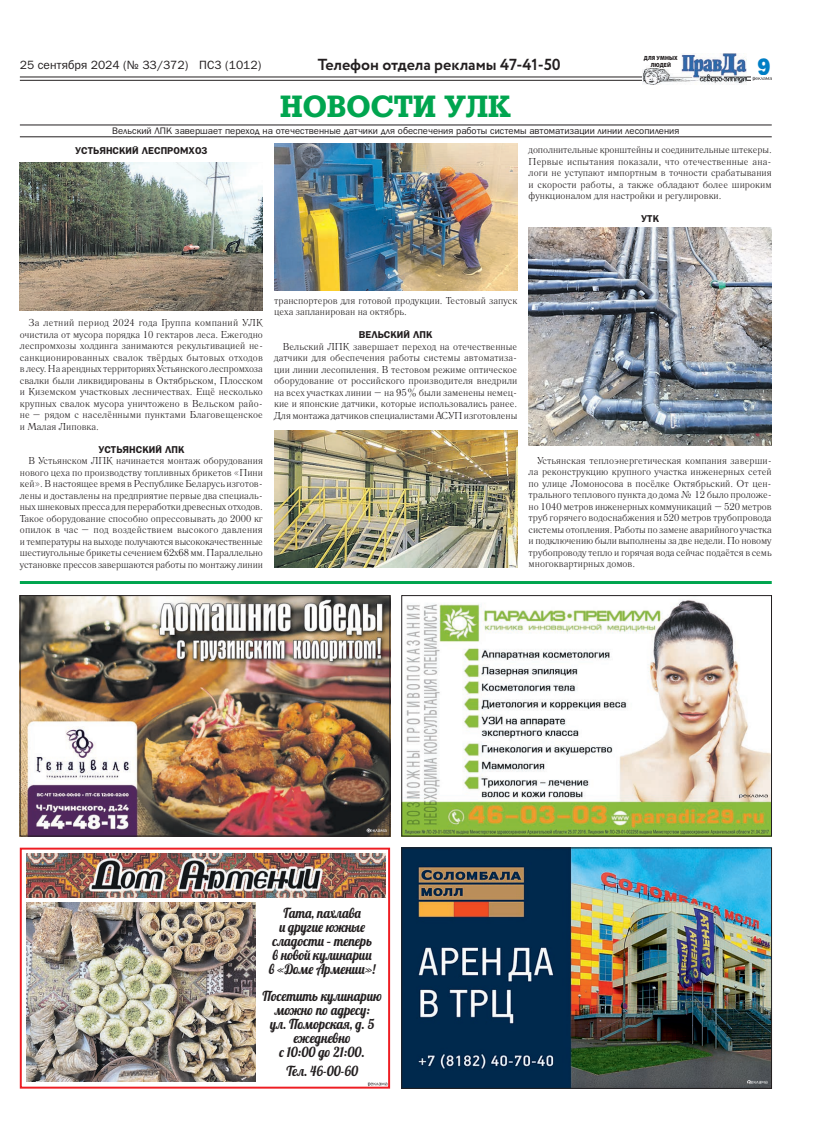
<style>
.page{position:relative;width:820px;height:1134px;background:#fff}
.page>*{position:absolute;margin:0;border:0;box-sizing:border-box;transform-origin:0 0}
.t1{font:700 30px "Rodeo C";color:#00a54f}
.t2{font:24px "Bloknot Heavy C";color:#007ec5;scale:.9 1}
.t3{font:700 16px "Circe";color:#231f20}
.t4{font:13.8px/13.8px "Lobster";color:#231f20;text-align:center;scale:.93 1}
.t5{font:12px "Bloknot C";color:#231f20}
.t6{font:10px/11.5px "Literaturnaya C";color:#231f20;text-align:justify}
.t7{font:700 10px "Bloknot C";color:#231f20}
.t8{font:9.5px "Bloknot C";color:#231f20}
.t9{font:900 6px "Myriad Pro";letter-spacing:.02em;color:#231f20;scale:.93 1}
</style>
<div class="page">
<hr style="left:20px;top:77px;width:751px;height:1px;background:#231f20">
<hr style="left:20px;top:80px;width:751px;height:1px;background:#231f20">
<img style="left:642px;top:54px;width:103px;height:30px">
<svg style="left:642px;top:54px;width:38px;height:27px"></svg>
<hr style="left:20px;top:581px;width:751px;height:3px;background:#00a54f">
<img style="left:403px;top:850px;width:366px;height:237px">
<div style="left:401px;top:848px;width:370px;height:241px;border:1px solid #231f20"></div>
<svg style="left:746px;top:1080px;width:21px;height:4px"></svg>
<hr style="left:20px;top:125px;width:751px;height:1px;background:#231f20">
<hr style="left:20px;top:137px;width:751px;height:1px;background:#231f20">
<svg style="left:751px;top:76px;width:20px;height:5px"></svg>
<img style="left:22px;top:597px;width:366px;height:237px">
<div style="left:20px;top:595px;width:370px;height:241px;border:1px solid #231f20"></div>
<svg style="left:366px;top:828px;width:20px;height:5px"></svg>
<div style="left:20px;top:848px;width:370px;height:241px;border:2px solid #ee1d23"></div>
<img style="left:27px;top:853px;width:358px;height:44px">
<img style="left:27px;top:902px;width:228px;height:179px">
<svg style="left:367px;top:1082px;width:20px;height:4px"></svg>
<img style="left:403px;top:600px;width:366px;height:234px">
<div style="left:401px;top:595px;width:370px;height:241px;border:1px solid #231f20"></div>
<svg style="left:737px;top:794px;width:30px;height:4px"></svg>
<img style="left:274px;top:143px;width:243px;height:148px">
<img style="left:20px;top:163px;width:243px;height:147px">
<img style="left:274px;top:430px;width:243px;height:137px">
<img style="left:528px;top:227px;width:243px;height:219px">
<p class="t9" style="left:643px;top:54px;width:38px">ДЛЯ УМНЫХ</p>
<p class="t5" style="left:20px;top:58px;width:243px">25 сентября 2024 (№ 33/372) ПСЗ (1012)</p>
<h2 class="t2" style="left:757px;top:53px;width:16px">9</h2>
<h3 class="t3" style="left:318px;top:54px;width:244px">Телефон отдела рекламы 47-41-50</h3>
<p class="t9" style="left:650px;top:61px;width:23px">ЛЮДЕЙ</p>
<h1 class="t1" style="left:280px;top:88px;width:232px">НОВОСТИ УЛК</h1>
<p class="t8" style="left:112px;top:125px;width:568px">Вельский ЛПК завершает переход на отечественные датчики для обеспечения работы системы автоматизации линии лесопиления</p>
<p class="t7" style="left:75px;top:144px;width:134px">УСТЬЯНСКИЙ ЛЕСПРОМХОЗ</p>
<p class="t6" style="left:528px;top:144px;width:244px">дополнительные кронштейны и соединительные штекеры.<br>Первые испытания показали, что отечественные ана&shy;логи не уступают импортным в точности срабатывания и скорости работы, а также обладают более широким функционалом для настройки и регулировки.</p>
<p class="t7" style="left:641px;top:213px;width:19px">УТК</p>
<p class="t6" style="left:20px;top:317px;width:245px;text-indent:9px">За летний период 2024 года Группа компаний УЛК очистила от мусора порядка 10 гектаров леса. Ежегодно леспромхозы холдинга занимаются рекультивацией не&shy;санкционированных свалок твёрдых бытовых отходов в лесу. На арендных территориях Устьянского леспромхоза свалки были ликвидированы в Октябрьском, Плосском и Киземском участковых лесничествах. Ещё несколько крупных свалок мусора уничтожено в Вельском райо&shy;не – рядом с населёнными пунктами Благовещенское и Малая Липовка.</p>
<p class="t7" style="left:98px;top:443px;width:88px">УСТЬЯНСКИЙ ЛПК</p>
<p class="t6" style="left:20px;top:455px;width:244px;text-indent:9px">В Устьянском ЛПК начинается монтаж оборудования нового цеха по производству топливных брикетов «Пини кей». В настоящее время в Республике Беларусь изготов&shy;лены и доставлены на предприятие первые два специаль&shy;ных шнековых пресса для переработки древесных отходов.<br>Такое оборудование способно опрессовывать до 2000 кг опилок в час – под воздействием высокого давления и температуры на выходе получаются высококачественные шестиугольные брикеты сечением 62х68мм. Параллельно установке прессов завершаются работы по монтажу линии</p>
<p class="t6" style="left:274px;top:295px;width:244px">транспортеров для готовой продукции. Тестовый запуск цеха запланирован на октябрь.</p>
<p class="t7" style="left:359px;top:329px;width:75px">ВЕЛЬСКИЙ ЛПК</p>
<p class="t6" style="left:274px;top:341px;width:244px;text-indent:9px">Вельский ЛПК завершает переход на отечественные датчики для обеспечения работы системы автоматиза&shy;ции линии лесопиления. В тестовом режиме оптическое оборудование от российского производителя внедрили на всех участках линии – на 95% были заменены немец&shy;кие и японские датчики, которые использовались ранее.<br>Для монтажа датчиков специалистами АСУП изготовлены</p>
<p class="t6" style="left:528px;top:455px;width:244px;text-indent:8px">Устьянская теплоэнергетическая компания заверши&shy;ла реконструкцию крупного участка инженерных сетей по улице Ломоносова в посёлке Октябрьский. От цен&shy;трального теплового пункта до дома № 12 было проложе&shy;но 1040 метров инженерных коммуникаций – 520 метров труб горячего водоснабжения и 520 метров трубопровода системы отопления. Работы по замене аварийного участка и подключению были выполнены за две недели. По новому трубопроводу тепло и горячая вода сейчас подаётся в семь многоквартирных домов.</p>
<h3 class="t4" style="left:269px;top:906px;width:116px">Гата, пахлава<br>и другие южные сладости – теперь в новой кулинарии в «Доме Армении»!</h3>
<h3 class="t4" style="left:262px;top:989px;width:130px">Посетить кулинарию можно по адресу:<br>ул. Поморская, д. 5 ежедневно<br>с 10:00 до 21:00.</h3>
<h3 class="t4" style="left:286px;top:1064px;width:79px">Тел. 46-00-60</h3>
</div>
